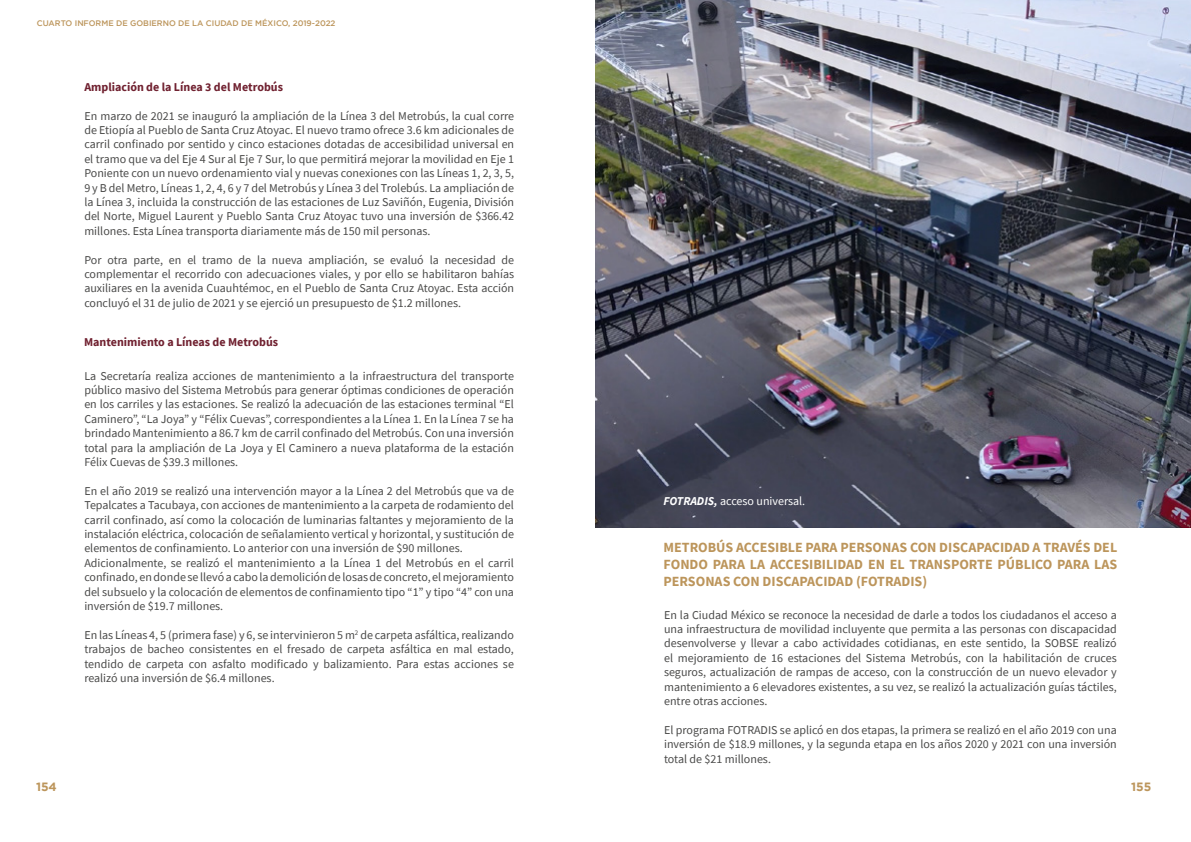
<style>
.page{position:relative;width:1191px;height:842px;background:#fff}
.page>*{position:absolute;margin:0;border:0;box-sizing:border-box;transform-origin:0 0}
.t1{font:700 14px/16.8px "Source Sans Pro";color:#bc955b;text-align:justify}
.t2{font:12px/14.4px "Source Sans Pro";color:#4a4a49;text-align:justify}
.t3{font:700 12px "Source Sans Pro";color:#702130}
.t4{font:12px "Source Sans Pro";color:#fff}
.t5{font:700 12px "Gotham";color:#bc955b}
.t6{font:500 8px "Gotham";color:#bc955b}
.s1{font-weight:700;font-style:italic}
</style>
<div class="page">
<img style="left:595px;top:0;width:596px;height:527px">
<p class="t6" style="left:37px;top:18px;width:300px">CUARTO INFORME DE GOBIERNO DE LA CIUDAD DE MÉXICO, 2019-2022</p>
<p class="t3" style="left:84px;top:79px;width:200px">Ampliación de la Línea 3 del Metrobús</p>
<p class="t2" style="left:84px;top:108px;width:431px">En marzo de 2021 se inauguró la ampliación de la Línea 3 del Metrobús, la cual corre de Etiopía al Pueblo de Santa Cruz Atoyac. El nuevo tramo ofrece 3.6 km adicionales de carril confinado por sentido y cinco estaciones dotadas de accesibilidad universal en el tramo que va del Eje 4 Sur al Eje 7 Sur, lo que permitirá mejorar la movilidad en Eje 1<br>Poniente con un nuevo ordenamiento vial y nuevas conexiones con las Líneas 1, 2, 3, 5, 9 y B del Metro, Líneas 1, 2, 4, 6 y 7 del Metrobús y Línea 3 del Trolebús. La ampliación de la Línea 3, incluida la construcción de las estaciones de Luz Saviñón, Eugenia, División del Norte, Miguel Laurent y Pueblo Santa Cruz Atoyac tuvo una inversión de $366.42 millones. Esta Línea transporta diariamente más de 150 mil personas.</p>
<p class="t2" style="left:84px;top:252px;width:431px">Por otra parte, en el tramo de la nueva ampliación, se evaluó la necesidad de complementar el recorrido con adecuaciones viales, y por ello se habilitaron bahías auxiliares en la avenida Cuauhtémoc, en el Pueblo de Santa Cruz Atoyac. Esta acción concluyó el 31 de julio de 2021 y se ejerció un presupuesto de $1.2 millones.</p>
<p class="t3" style="left:84px;top:333px;width:196px">Mantenimiento a Líneas de Metrobús</p>
<p class="t2" style="left:84px;top:368px;width:431px">La Secretaría realiza acciones de mantenimiento a la infraestructura del transporte público masivo del Sistema Metrobús para generar óptimas condiciones de operación en los carriles y las estaciones. Se realizó la adecuación de las estaciones terminal “El Caminero”, “La Joya” y “Félix Cuevas”, correspondientes a la Línea 1. En la Línea 7 se ha brindado Mantenimiento a 86.7 km de carril confinado del Metrobús. Con una inversión total para la ampliación de La Joya y El Caminero a nueva plataforma de la estación Félix Cuevas de $39.3 millones.</p>
<p class="t2" style="left:84px;top:484px;width:431px;text-align:left">En el año 2019 se realizó una intervención mayor a la Línea 2 del Metrobús que va de Tepalcates a Tacubaya, con acciones de mantenimiento a la carpeta de rodamiento del carril confinado, así como la colocación de luminarias faltantes y mejoramiento de la instalación eléctrica, colocación de señalamiento vertical y horizontal, y sustitución de elementos de confinamiento. Lo anterior con una inversión de $90 millones.<br>Adicionalmente, se realizó el mantenimiento a la Línea 1 del Metrobús en el carril confinado, en donde se llevó a cabo la demolición de losas de concreto, el mejoramiento del subsuelo y la colocación de elementos de confinamiento tipo “1” y tipo “4” con una inversión de $19.7 millones.</p>
<p class="t2" style="left:84px;top:628px;width:431px">En las Líneas 4, 5 (primera fase) y 6, se intervinieron 5 m<sup>2</sup> de carpeta asfáltica, realizando trabajos de bacheo consistentes en el fresado de carpeta asfáltica en mal estado, tendido de carpeta con asfalto modificado y balizamiento. Para estas acciones se realizó una inversión de $6.4 millones.</p>
<p class="t5" style="left:36px;top:780px;width:22px">154</p>
<p class="t4" style="left:663px;top:493px;width:143px"><span class="s1">FOTRADIS,</span> acceso universal.</p>
<p class="t1" style="left:663px;top:539px;width:455px">METROBÚS ACCESIBLE PARA PERSONAS CON DISCAPACIDAD A TRAVÉS DEL FONDO PARA LA ACCESIBILIDAD EN EL TRANSPORTE PÚBLICO PARA LAS PERSONAS CON DISCAPACIDAD (FOTRADIS)</p>
<p class="t2" style="left:664px;top:607px;width:454px">En la Ciudad México se reconoce la necesidad de darle a todos los ciudadanos el acceso a una infraestructura de movilidad incluyente que permita a las personas con discapacidad desenvolverse y llevar a cabo actividades cotidianas, en este sentido, la SOBSE realizó el mejoramiento de 16 estaciones del Sistema Metrobús, con la habilitación de cruces seguros, actualización de rampas de acceso, con la construcción de un nuevo elevador y mantenimiento a 6 elevadores existentes, a su vez, se realizó la actualización guías táctiles, entre otras acciones.</p>
<p class="t2" style="left:664px;top:722px;width:454px">El programa FOTRADIS se aplicó en dos etapas, la primera se realizó en el año 2019 con una inversión de $18.9 millones, y la segunda etapa en los años 2020 y 2021 con una inversión total de $21 millones.</p>
<p class="t5" style="left:1131px;top:780px;width:22px">155</p>
</div>
